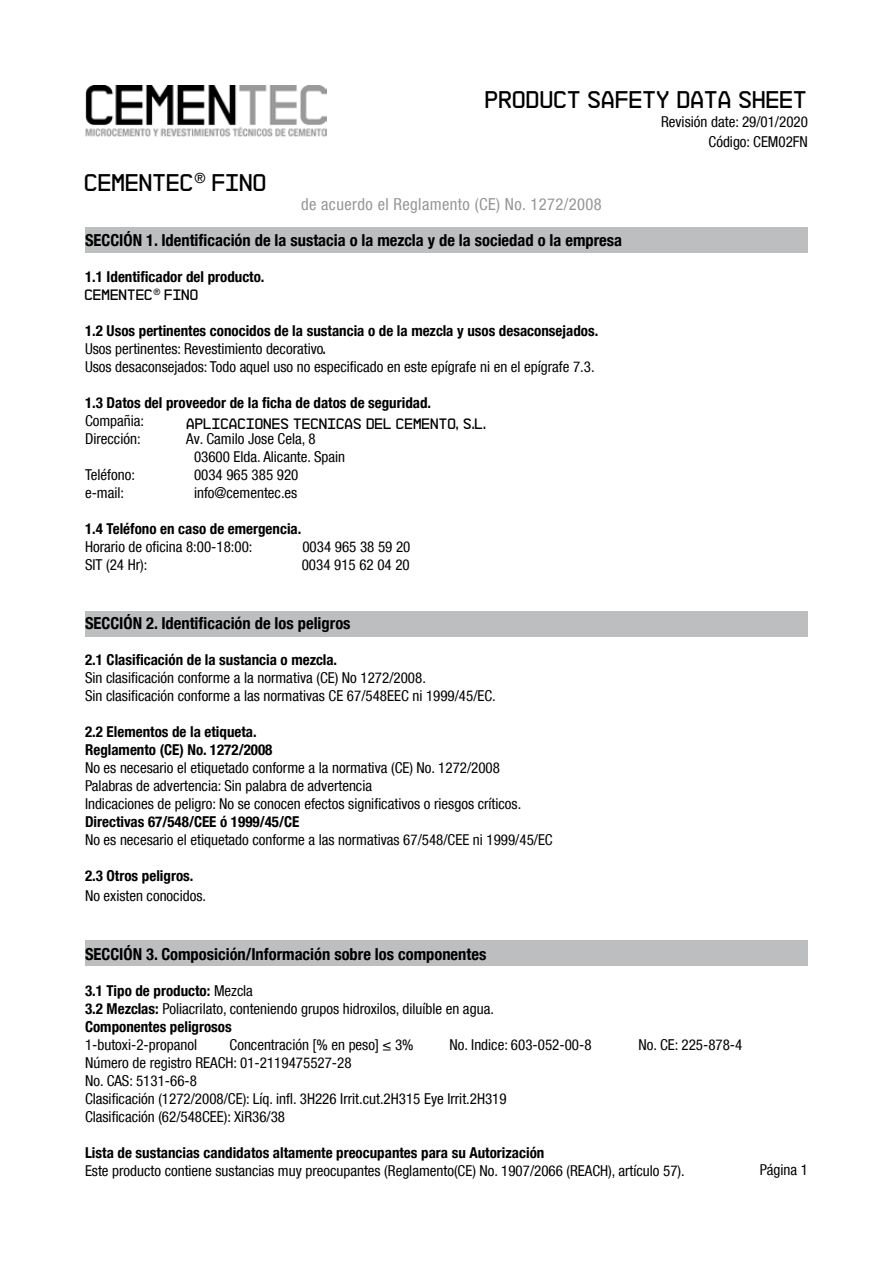
<style>
.page{position:relative;width:893px;height:1263px;background:#fff}
.page>*{position:absolute;margin:0;border:0;box-sizing:border-box;transform-origin:0 0}
.t1{font:24px "NB55 MS";color:#000}
.t2{font:700 condensed 16.5px "Helvetica Neue LT Com";color:#000}
.t3{font:condensed 16.5px "Helvetica Neue LT Com";letter-spacing:.025em;color:#939598}
.t4{font:condensed 15px/18px "Helvetica Neue LT Com";color:#000}
.t5{font:700 condensed 15px/18px "Helvetica Neue LT Com";color:#000}
.t6{font:15px "NB55 MS";color:#000}
.s1{font-weight:700}
.s2{font-family:"NB55 MS";font-stretch:normal}
</style>
<div class="page">
<div style="left:85px;top:940px;width:723px;height:25px;background:#bcbec0"></div>
<div style="left:85px;top:611px;width:723px;height:25px;background:#bcbec0"></div>
<div style="left:85px;top:227px;width:723px;height:25px;background:#bcbec0"></div>
<img style="left:85px;top:85px;width:241px;height:52px">
<h1 class="t1" style="left:85px;top:168px;width:184px">CEMENTEC<sup>®</sup> FINO</h1>
<h1 class="t1" style="left:486px;top:85px;width:324px">PRODUCT SAFETY DATA SHEET</h1>
<p class="t4" style="left:661px;top:112px;width:148px;line-height:19.2px;text-align:right">Revisión date: 29/01/2020<br>Código: CEM02FN</p>
<p class="t3" style="left:301px;top:195px;width:302px">de acuerdo el Reglamento (CE) No. 1272/2008</p>
<p class="t2" style="left:85px;top:230px;width:539px">SECCIÓN 1. Identificación de la sustacia o la mezcla y de la sociedad o la empresa</p>
<p class="t5" style="left:85px;top:267px;width:181px">1.1 Identificador del producto.</p>
<p class="t6" style="left:85px;top:285px;width:116px">CEMENTEC<sup>®</sup> FINO</p>
<p class="t4" style="left:85px;top:321px;width:515px"><span class="s1">1.2 Usos pertinentes conocidos de la sustancia o de la mezcla y usos desaconsejados.<br></span>Usos pertinentes: Revestimiento decorativo<span class="s2">.<br></span>Usos desaconsejados: Todo aquel uso no especificado en este epígrafe ni en el epígrafe 7.3.</p>
<p class="t5" style="left:85px;top:393px;width:348px">1.3 Datos del proveedor de la ficha de datos de seguridad.</p>
<p class="t4" style="left:85px;top:411px;width:61px">Compañia:<br>Dirección:</p>
<p class="t4" style="left:85px;top:465px;width:51px">Teléfono: e-mail:</p>
<p class="t6" style="left:187px;top:415px;width:301px">APLICACIONES TECNICAS DEL CEMENTO, S.L.</p>
<p class="t4" style="left:194px;top:429px;width:153px;text-indent:-8px">Av. Camilo Jose Cela, 8<br>03600 Elda. Alicante. Spain<br>0034 965 385 920 info@cementec.es</p>
<p class="t5" style="left:85px;top:519px;width:218px">1.4 Teléfono en caso de emergencia.</p>
<p class="t4" style="left:85px;top:537px;width:169px">Horario de oficina 8:00-18:00:</p>
<p class="t4" style="left:302px;top:537px;width:109px">0034 965 38 59 20</p>
<p class="t4" style="left:85px;top:555px;width:64px">SIT (24 Hr):</p>
<p class="t4" style="left:302px;top:555px;width:109px">0034 915 62 04 20</p>
<p class="t2" style="left:85px;top:613px;width:267px">SECCIÓN 2. Identificación de los peligros</p>
<p class="t5" style="left:85px;top:651px;width:254px">2.1 Clasificación de la sustancia o mezcla.</p>
<p class="t4" style="left:85px;top:669px;width:412px">Sin clasificación conforme a la normativa (CE) No 1272/2008.<br>Sin clasificación conforme a las normativas CE 67/548EEC ni 1999/45/EC.</p>
<p class="t5" style="left:85px;top:723px;width:189px">2.2 Elementos de la etiqueta.<br>Reglamento (CE) No. 1272/2008</p>
<p class="t4" style="left:85px;top:759px;width:438px">No es necesario el etiquetado conforme a la normativa (CE) No. 1272/2008<br>Palabras de advertencia: Sin palabra de advertencia<br>Indicaciones de peligro: No se conocen efectos significativos o riesgos críticos.</p>
<p class="t5" style="left:85px;top:813px;width:216px">Directivas 67/548/CEE ó 1999/45/CE</p>
<p class="t4" style="left:85px;top:831px;width:469px">No es necesario el etiquetado conforme a las normativas 67/548/CEE ni 1999/45/EC</p>
<p class="t5" style="left:85px;top:867px;width:110px">2.3 Otros peligros.</p>
<p class="t4" style="left:85px;top:886px;width:123px">No existen conocidos.</p>
<p class="t2" style="left:85px;top:944px;width:403px">SECCIÓN 3. Composición/Información sobre los componentes</p>
<p class="t4" style="left:85px;top:982px;width:410px"><span class="s1">3.1 Tipo de producto:</span> Mezcla<br><span class="s1">3.2 Mezclas:</span> Poliacrilato, conteniendo grupos hidroxilos, diluíble en agua.<br><span class="s1">Componentes peligrosos</span></p>
<p class="t4" style="left:85px;top:1036px;width:114px">1-butoxi-2-propanol</p>
<p class="t4" style="left:230px;top:1036px;width:186px">Concentración [% en peso] ≤ 3%</p>
<p class="t4" style="left:450px;top:1036px;width:143px">No. Indice: 603-052-00-8</p>
<p class="t4" style="left:638px;top:1036px;width:105px">No. CE: 225-878-4</p>
<p class="t4" style="left:85px;top:1054px;width:423px">Número de registro REACH: 01-2119475527-28<br>No. CAS: 5131-66-8<br>Clasificación (1272/2008/CE): Líq. infl. 3H226 Irrit.cut.2H315 Eye Irrit.2H319<br>Clasificación (62/548CEE): XiR36/38</p>
<p class="t5" style="left:85px;top:1144px;width:461px">Lista de sustancias candidatos altamente preocupantes para su Autorización</p>
<p class="t4" style="left:85px;top:1162px;width:601px">Este producto contiene sustancias muy preocupantes (Reglamento(CE) No. 1907/2066 (REACH), artículo 57).</p>
<p class="t4" style="left:760px;top:1161px;width:50px">Página 1</p>
</div>
